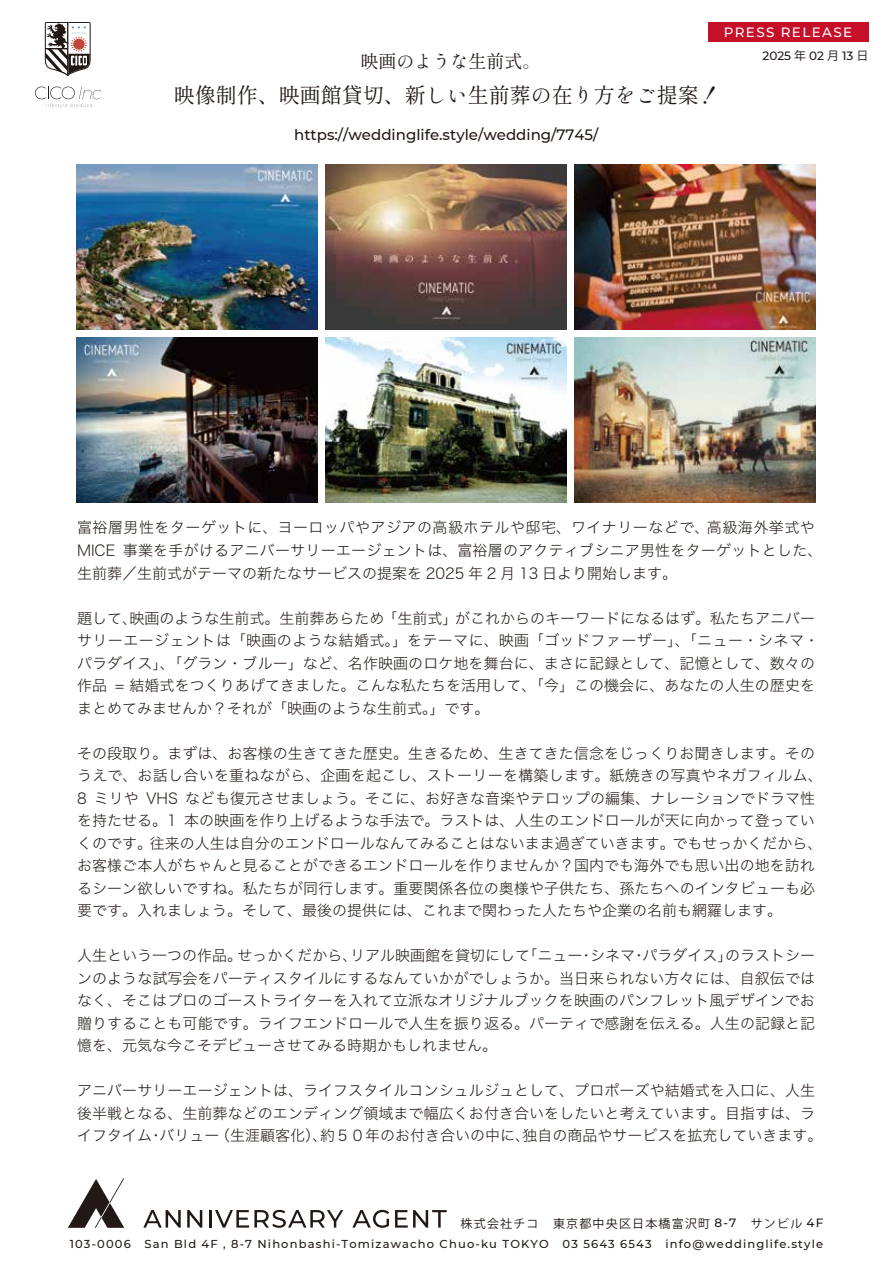
<style>
.page{position:relative;width:893px;height:1263px;background:#fff}
.page>*{position:absolute;margin:0;border:0;box-sizing:border-box;transform-origin:0 0}
.t1{font:21px "Shippori Mincho OTF Regular";color:#221815}
.t2{font:18px "Shippori Mincho OTF Regular";color:#221815}
.t3{font:15px/22.5px "Hiragino Sans W2";letter-spacing:.005em;color:#221815}
.t4{font:500 15px "Montserrat";color:#221815}
.t5{font:500 13.5px "Montserrat";letter-spacing:.1em;color:#fff}
.t6{font:12px "Koz Go Pr 6 N";letter-spacing:.1em;color:#221815}
.t7{font:500 12px "Montserrat";color:#221815}
.t8{font:500 11.55px "Montserrat";letter-spacing:.1em;color:#221815}
.s1{font-family:"Koz Go Pr 6 N";font-weight:400}
.s2{font-family:"Montserrat";font-weight:500}
</style>
<div class="page">
<div style="left:708px;top:22px;width:161px;height:20px;background:#c60f28"></div>
<img style="left:326px;top:164px;width:241px;height:166px">
<img style="left:77px;top:164px;width:241px;height:166px">
<svg style="left:45px;top:22px;width:46px;height:54px"></svg>
<svg style="left:35px;top:87px;width:66px;height:21px"></svg>
<svg style="left:68px;top:1178px;width:56px;height:50px"></svg>
<svg style="left:143px;top:1210px;width:38px;height:17px"></svg>
<svg style="left:187px;top:1210px;width:15px;height:17px"></svg>
<svg style="left:209px;top:1210px;width:134px;height:18px"></svg>
<svg style="left:352px;top:1210px;width:37px;height:18px"></svg>
<svg style="left:395px;top:1210px;width:52px;height:17px"></svg>
<img style="left:574px;top:164px;width:241px;height:166px">
<img style="left:326px;top:337px;width:240px;height:166px">
<img style="left:77px;top:337px;width:241px;height:166px">
<img style="left:574px;top:337px;width:241px;height:166px">
<p class="t2" style="left:361px;top:50px;width:181px">映画のような生前式。</p>
<h1 class="t1" style="left:174px;top:83px;width:547px">映像制作、映画館貸切、新しい生前葬の在り方をご提案！</h1>
<p class="t4" style="left:294px;top:124px;width:306px">https://weddinglife.style/wedding/7745/</p>
<p class="t5" style="left:724px;top:23px;width:130px">PRESS RELEASE</p>
<p class="t7" style="left:762px;top:47px;width:108px">2025 <span class="s1">年</span> 02 <span class="s1">月</span> 13 <span class="s1">日</span></p>
<p class="t3" style="left:77px;top:515px;width:747px">富裕層男性をターゲットに、ヨーロッパやアジアの高級ホテルや邸宅、ワイナリーなどで、高級海外挙式や<br>MICE 事業を手がけるアニバーサリーエージェントは、富裕層のアクティブシニア男性をターゲットとした、生前葬／生前式がテーマの新たなサービスの提案を 2025 年 2 月 13 日より開始します。</p>
<p class="t3" style="left:77px;top:605px;width:743px">題して、映画のような生前式。生前葬あらため「生前式」がこれからのキーワードになるはず。私たちアニバーサリーエージェントは「映画のような結婚式。」をテーマに、映画「ゴッドファーザー」、「ニュー・シネマ・パラダイス」、「グラン・ブルー」など、名作映画のロケ地を舞台に、まさに記録として、記憶として、数々の作品 = 結婚式をつくりあげてきました。こんな私たちを活用して、「今」この機会に、あなたの人生の歴史をまとめてみませんか？それが「映画のような生前式。」です。</p>
<p class="t3" style="left:77px;top:740px;width:747px">その段取り。まずは、お客様の生きてきた歴史。生きるため、生きてきた信念をじっくりお聞きします。そのうえで、お話し合いを重ねながら、企画を起こし、ストーリーを構築します。紙焼きの写真やネガフィルム、8 ミリや VHS なども復元させましょう。そこに、お好きな音楽やテロップの編集、ナレーションでドラマ性を持たせる。1 本の映画を作り上げるような手法で。ラストは、人生のエンドロールが天に向かって登っていくのです。往来の人生は自分のエンドロールなんてみることはないまま過ぎていきます。でもせっかくだから、お客様ご本人がちゃんと見ることができるエンドロールを作りませんか？国内でも海外でも思い出の地を訪れるシーン欲しいですね。私たちが同行します。重要関係各位の奥様や子供たち、孫たちへのインタビューも必要です。入れましょう。そして、最後の提供には、これまで関わった人たちや企業の名前も網羅します。</p>
<p class="t3" style="left:77px;top:943px;width:740px;text-align:justify">人生という一つの作品。せっかくだから、リアル映画館を貸切にして「ニュー・シネマ・パラダイス」のラストシーンのような試写会をパーティスタイルにするなんていかがでしょうか。当日来られない方々には、自叙伝ではなく、そこはプロのゴーストライターを入れて立派なオリジナルブックを映画のパンフレット風デザインでお贈りすることも可能です。ライフエンドロールで人生を振り返る。パーティで感謝を伝える。人生の記録と記憶を、元気な今こそデビューさせてみる時期かもしれません。</p>
<p class="t3" style="left:77px;top:1078px;width:747px">アニバーサリーエージェントは、ライフスタイルコンシュルジュとして、プロポーズや結婚式を入口に、人生後半戦となる、生前葬などのエンディング領域まで幅広くお付き合いをしたいと考えています。目指すは、ライフタイム・バリュー（生涯顧客化）、約５０年のお付き合いの中に、独自の商品やサービスを拡充していきます。</p>
<p class="t6" style="left:461px;top:1216px;width:364px">株式会社チコ　東京都中央区日本橋富沢町 <span class="s2">8-7</span>　サンビル <span class="s2">4F</span></p>
<p class="t8" style="left:70px;top:1236px;width:755px">103-0006 San Bld 4F , 8-7 Nihonbashi-Tomizawacho Chuo-ku TOKYO 03 5643 6543 info@weddinglife.style</p>
</div>
